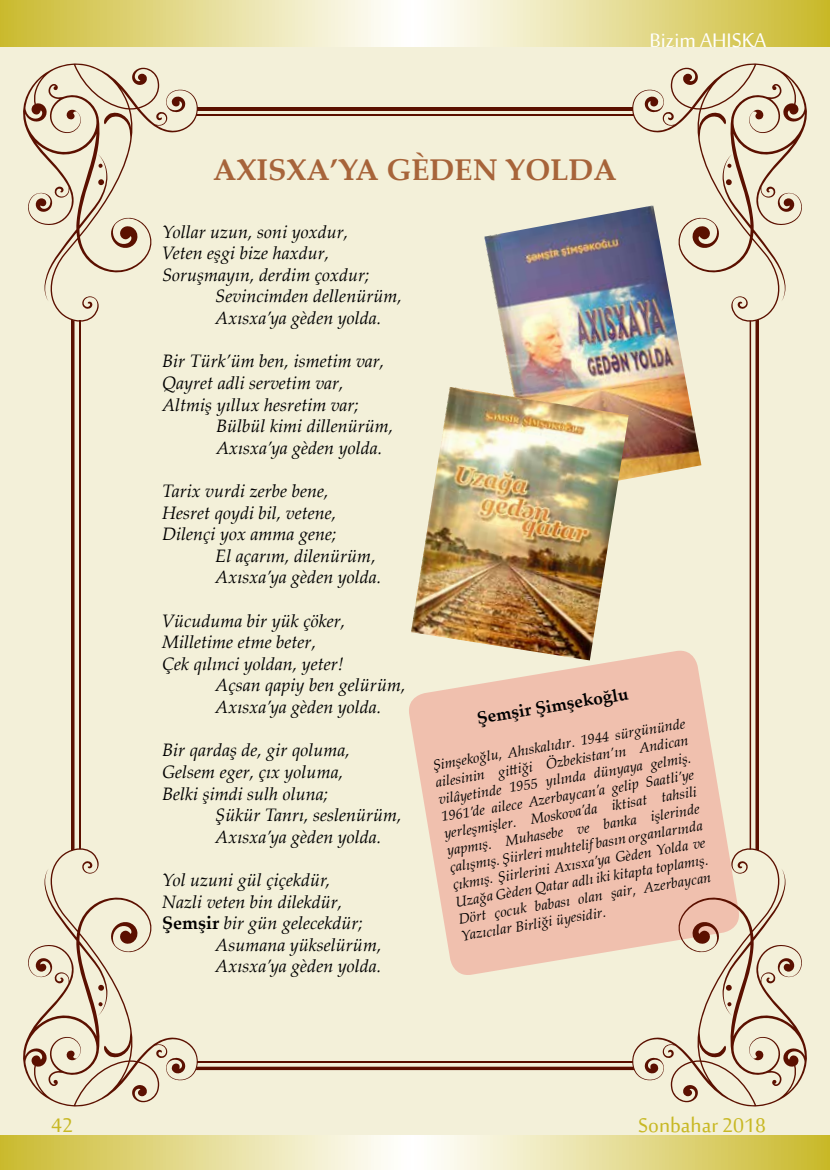
<style>
.page{position:relative;width:830px;height:1170px;background:#fff}
.page>*{position:absolute;margin:0;border:0;box-sizing:border-box;transform-origin:0 0}
.t1{font:700 30px "Palatino Linotype";color:#a7643a}
.t2{font:27px "Sakkal Majalla";color:#c8b824}
.t3{font:27px "Sakkal Majalla";color:#fff}
.t4{font:italic 18px/21.6px "Palatino Linotype";color:#000}
.t5{font:700 17.25px "Palatino Linotype";color:#000}
.t6{font:italic 14.4px/17.2px "Palatino Linotype";color:#000;text-align:justify}
.s1{font-weight:700;font-style:normal}
</style>
<div class="page">
<div style="left:0;top:0;width:829px;height:1161px;background:#f3f0d9"></div>
<svg style="left:409px;top:650px;width:319px;height:325px;fill:#f0c0ae"></svg>
<svg style="left:630px;top:63px;width:177px;height:259px"></svg>
<svg style="left:23px;top:63px;width:177px;height:259px"></svg>
<svg style="left:630px;top:847px;width:177px;height:260px"></svg>
<svg style="left:23px;top:847px;width:177px;height:260px"></svg>
<svg style="left:749px;top:319px;width:9px;height:531px"></svg>
<hr style="left:79px;top:320px;width:1px;height:528px;background:#5b1000">
<hr style="left:71px;top:319px;width:3px;height:531px;background:#5b1000">
<hr style="left:196px;top:115px;width:437px;height:1px;background:#5b1000">
<hr style="left:197px;top:107px;width:435px;height:3px;background:#5b1000">
<hr style="left:197px;top:1060px;width:435px;height:2px;background:#5b1000">
<svg style="left:196px;top:1066px;width:438px;height:3px"></svg>
<img style="left:484px;top:205px;width:217px;height:274px">
<img style="left:411px;top:387px;width:217px;height:273px">
<svg style="left:0;top:0;width:829px;height:47px"></svg>
<svg style="left:0;top:1135px;width:829px;height:2px"></svg>
<svg style="left:0;top:1139px;width:829px;height:30px;background:#e5dd97"></svg>
<h2 class="t3" style="left:649px;top:22px;width:118px">Bizim AHISKA</h2>
<h1 class="t1" style="left:213px;top:149px;width:405px">AXISXA’YA GÈDEN YOLDA</h1>
<p class="t4" style="left:162px;top:220px;width:188px">Yollar uzun, soni yoxdur,</p>
<p class="t4" style="left:162px;top:242px;width:168px">Veten eşgi bize haxdur,</p>
<p class="t4" style="left:162px;top:263px;width:209px">Soruşmayın, derdim çoxdur;</p>
<p class="t4" style="left:215px;top:285px;width:188px">Sevincimden dellenürüm,</p>
<p class="t4" style="left:215px;top:306px;width:167px">Axısxa’ya gèden yolda.</p>
<p class="t4" style="left:162px;top:350px;width:223px">Bir Türk’üm ben, ismetim var,<br>Qayret adli servetim var,<br>Altmiş yıllux hesretim var;</p>
<p class="t4" style="left:216px;top:414px;width:178px">Bülbül kimi dillenürüm,<br>Axısxa’ya gèden yolda.</p>
<p class="t4" style="left:162px;top:479px;width:168px">Tarix vurdi zerbe bene,</p>
<p class="t4" style="left:162px;top:501px;width:175px">Hesret qoydi bil, vetene,</p>
<p class="t4" style="left:162px;top:522px;width:176px">Dilençi yox amma gene;</p>
<p class="t4" style="left:215px;top:544px;width:162px">El açarım, dilenürüm,</p>
<p class="t4" style="left:215px;top:566px;width:167px">Axısxa’ya gèden yolda.</p>
<p class="t4" style="left:162px;top:609px;width:184px">Vücuduma bir yük çöker,</p>
<p class="t4" style="left:162px;top:630px;width:155px">Milletime etme beter,</p>
<p class="t4" style="left:162px;top:652px;width:183px">Çek qılınci yoldan, yeter!</p>
<p class="t4" style="left:215px;top:674px;width:192px">Açsan qapiy ben gelürüm,</p>
<p class="t4" style="left:215px;top:695px;width:167px">Axısxa’ya gèden yolda.</p>
<p class="t4" style="left:162px;top:738px;width:189px">Bir qardaş de, gir qoluma,<br>Gelsem eger, çıx yoluma,<br>Belki şimdi sulh oluna;</p>
<p class="t4" style="left:215px;top:803px;width:188px">Şükür Tanrı, seslenürüm,<br>Axısxa’ya gèden yolda.</p>
<p class="t4" style="left:162px;top:868px;width:169px">Yol uzuni gül çiçekdür,</p>
<p class="t4" style="left:162px;top:890px;width:182px">Nazli veten bin dilekdür,</p>
<p class="t4" style="left:162px;top:911px;width:202px"><span class="s1">Şemşir</span> bir gün gelecekdür;</p>
<p class="t4" style="left:215px;top:933px;width:168px">Asumana yükselürüm,</p>
<p class="t4" style="left:215px;top:954px;width:167px">Axısxa’ya gèden yolda.</p>
<p class="t5" style="left:475px;top:705px;width:155px;rotate:-9deg">Şemşir Şimşekoğlu</p>
<p class="t6" style="left:430px;top:757px;width:259px;rotate:-10deg">Şimşekoğlu, Ahıskalıdır. 1944 sürgününde ailesinin gitt iği Özbekistan’ın Andican vilâyetinde 1955 yılında dünyaya gelmiş.<br>1961’de ailece Azerbaycan’a gelip Saatli’ye yerleşmişler. Moskova’da iktisat tahsili yapmış. Muhasebe ve banka işlerinde çalışmış. Şiirleri muhtelif basın organlarında çıkmış. Şiirlerini Axısxa’ya Gèden Yolda ve Uzağa Gèden Qatar adlı iki kitapta toplamış.<br>Dört çocuk babası olan şair, Azerbaycan Yazıcılar Birliği üyesidir.</p>
<h2 class="t2" style="left:51px;top:1106px;width:23px">42</h2>
<h2 class="t2" style="left:638px;top:1106px;width:129px">Sonbahar 2018</h2>
</div>
